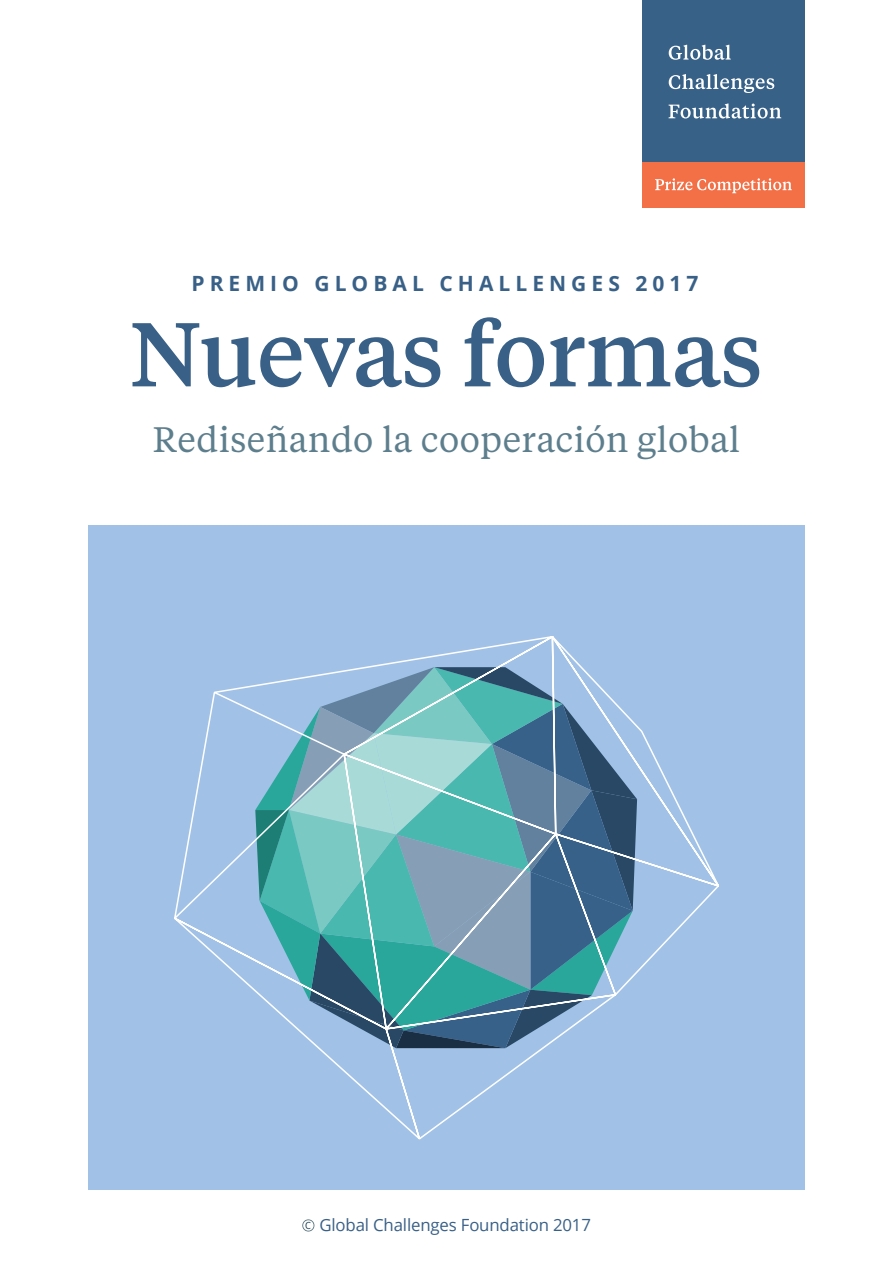
<style>
.page{position:relative;width:893px;height:1263px;background:#fff}
.page>*{position:absolute;margin:0;border:0;box-sizing:border-box;transform-origin:0 0}
.t1{font:500 90px "Tiempos Text";letter-spacing:-.01em;color:#396087}
.t2{font:35.25px "Tiempos Text";letter-spacing:.01em;color:#5d7e8d}
.t3{font:700 21px "Open Sans";letter-spacing:.24em;color:#396087}
.t4{font:16.8px "Open Sans";letter-spacing:-.01em;color:#396087}
</style>
<div class="page">
<div style="left:88px;top:525px;width:717px;height:665px;background:#a1c2e6"></div>
<div style="left:642px;top:0;width:163px;height:163px;background:#376187"></div>
<svg style="left:669px;top:45px;width:62px;height:15px"></svg>
<svg style="left:669px;top:74px;width:105px;height:19px"></svg>
<svg style="left:669px;top:103px;width:112px;height:15px"></svg>
<div style="left:642px;top:163px;width:163px;height:45px;background:#f36f45"></div>
<svg style="left:655px;top:178px;width:137px;height:15px"></svg>
<svg style="left:174px;top:636px;width:545px;height:504px"></svg>
<svg style="left:302px;top:1219px;width:12px;height:12px"></svg>
<p class="t3" style="left:191px;top:268px;width:509px">PREMIO GLOBAL CHALLENGES 2017</p>
<p class="t1" style="left:130px;top:293px;width:635px">Nuevas formas</p>
<p class="t2" style="left:153px;top:415px;width:589px">Rediseñando la cooperación global</p>
<p class="t4" style="left:319px;top:1214px;width:273px">Global Challenges Foundation 2017</p>
</div>
